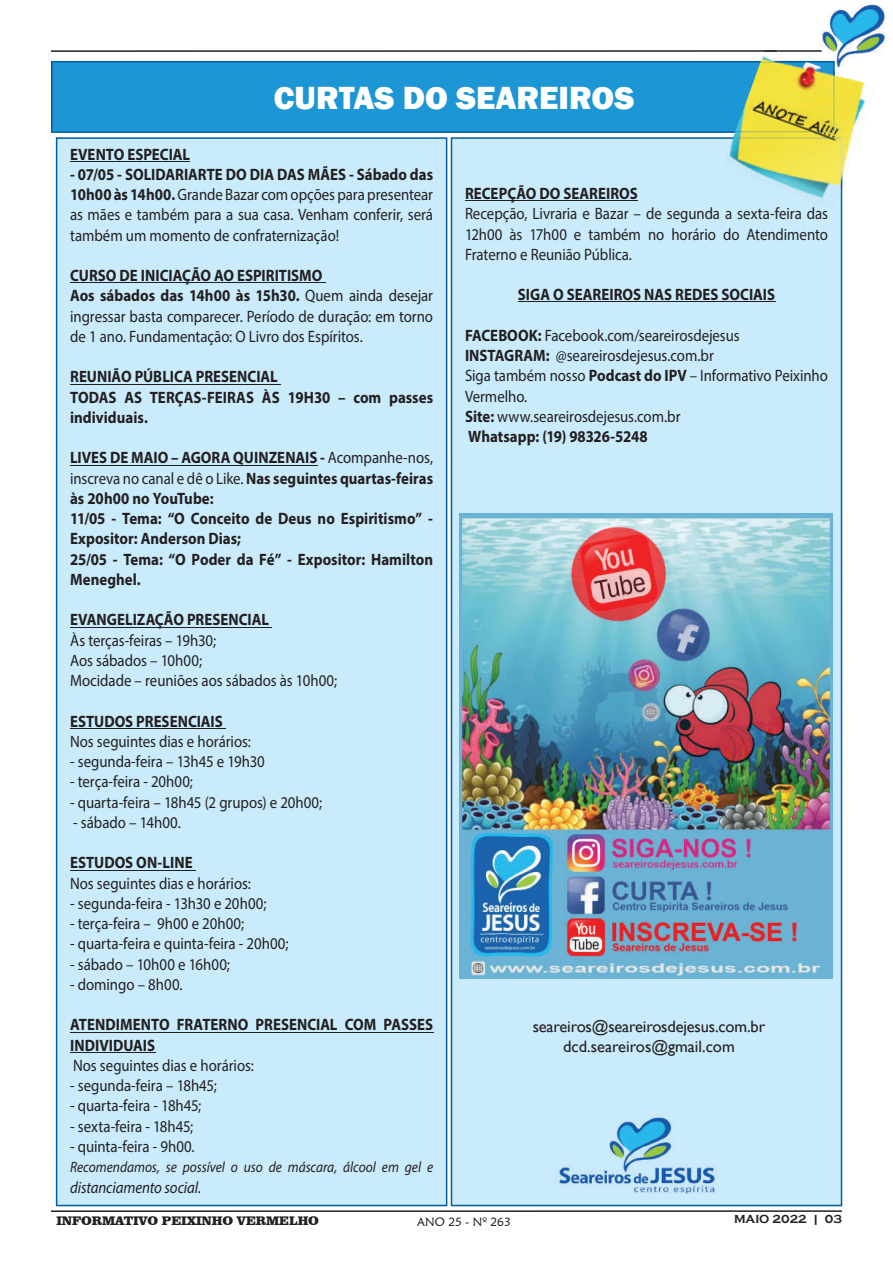
<style>
.page{position:relative;width:893px;height:1263px;background:#fff}
.page>*{position:absolute;margin:0;border:0;box-sizing:border-box;transform-origin:0 0}
.t1{font:800 33px "Franklin Gothic";color:#fff}
.t2{font:16.5px/20.2px "Myriad Pro";letter-spacing:-.005em;color:#231f20;scale:.9 1}
.t3{font:700 16.5px/20.2px "Myriad Pro";color:#231f20;scale:.9 1}
.t4{font:16.5px/19.5px "Gill Sans";letter-spacing:-.01em;color:#231f20;text-align:center}
.t5{font:italic 16.5px "Myriad Pro";letter-spacing:-.005em;color:#231f20;scale:.9 1}
.t6{font:italic 15px "Myriad Pro";color:#231f20;scale:.9 1}
.t7{font:900 12.75px "Clarendon BT";letter-spacing:-.01em;color:#231f20}
.t8{font:12px "Maiandra GD";color:#231f20}
.t9{font:700 12px "Copperplate Gothic";color:#231f20}
.s1{font-weight:700}
.s2{font-weight:400}
</style>
<div class="page">
<hr style="left:51px;top:50px;width:791px;height:2px;background:#231f20">
<hr style="left:51px;top:1210px;width:791px;height:2px;background:#231f20">
<img style="left:822px;top:5px;width:64px;height:62px">
<div style="left:451px;top:137px;width:391px;height:1069px;background:#caebfb"></div>
<div style="left:56px;top:137px;width:391px;height:1069px;background:#caebfb"></div>
<div style="left:51px;top:61px;width:684px;height:72px;background:#1c96d4"></div>
<img style="left:555px;top:1115px;width:164px;height:80px">
<img style="left:761px;top:50px;width:43px;height:11px">
<svg style="left:764px;top:50px;width:15px;height:2px"></svg>
<img style="left:733px;top:72px;width:133px;height:114px">
<img style="left:722px;top:139px;width:119px;height:71px">
<img style="left:733px;top:137px;width:109px;height:53px">
<img style="left:735px;top:61px;width:100px;height:72px">
<img style="left:460px;top:513px;width:372px;height:466px">
<h1 class="t1" style="left:274px;top:76px;width:362px">CURTAS DO SEAREIROS</h1>
<p class="t3" style="left:70px;top:143px;width:135px">EVENTO ESPECIAL</p>
<p class="t2" style="left:70px;top:164px;width:405px;text-align:justify"><span class="s1">- 07/05 - SOLIDARIARTE DO DIA DAS MÃES - Sábado das 10h00 às 14h00.</span> Grande Bazar com opções para presentear as mães e também para a sua casa. Venham conferir, será também um momento de confraternização!</p>
<p class="t2" style="left:70px;top:265px;width:405px"><span class="s1">CURSO DE INICIAÇÃO AO ESPIRITISMO<br>Aos sábados das 14h00 às 15h30.</span> Quem ainda desejar ingressar basta comparecer. Período de duração: em torno de 1 ano. Fundamentação: O Livro dos Espíritos.</p>
<p class="t3" style="left:70px;top:366px;width:405px">REUNIÃO PÚBLICA PRESENCIAL<br>TODAS AS TERÇAS-FEIRAS ÀS 19H30 – com passes individuais.</p>
<p class="t3" style="left:70px;top:447px;width:405px">LIVES DE MAIO – AGORA QUINZENAIS - <span class="s2">Acompanhe-nos, inscreva no canal e dê o Like.</span> Nas seguintes quartas-feiras às 20h00 no YouTube:<br>11/05 - Tema: “O Conceito de Deus no Espiritismo” - Expositor: Anderson Dias;<br>25/05 - Tema: “O Poder da Fé” - Expositor: Hamilton Meneghel.</p>
<p class="t3" style="left:70px;top:609px;width:222px">EVANGELIZAÇÃO PRESENCIAL</p>
<p class="t2" style="left:70px;top:630px;width:298px">Às terças-feiras – 19h30;<br>Aos sábados – 10h00;<br>Mocidade – reuniões aos sábados às 10h00;</p>
<p class="t3" style="left:70px;top:710px;width:171px">ESTUDOS PRESENCIAIS</p>
<p class="t2" style="left:70px;top:731px;width:202px">Nos seguintes dias e horários:</p>
<p class="t2" style="left:70px;top:751px;width:218px">- segunda-feira – 13h45 e 19h30</p>
<p class="t2" style="left:70px;top:771px;width:138px">- terça-feira - 20h00;</p>
<p class="t2" style="left:70px;top:792px;width:282px">- quarta-feira – 18h45 (2 grupos) e 20h00;</p>
<p class="t2" style="left:73px;top:812px;width:121px">- sábado – 14h00.</p>
<p class="t3" style="left:70px;top:852px;width:138px">ESTUDOS ON-LINE</p>
<p class="t2" style="left:70px;top:873px;width:202px">Nos seguintes dias e horários:</p>
<p class="t2" style="left:70px;top:893px;width:220px">- segunda-feira - 13h30 e 20h00;</p>
<p class="t2" style="left:70px;top:913px;width:195px">- terça-feira – 9h00 e 20h00;</p>
<p class="t2" style="left:70px;top:933px;width:244px">- quarta-feira e quinta-feira - 20h00;</p>
<p class="t2" style="left:70px;top:954px;width:179px">- sábado – 10h00 e 16h00;</p>
<p class="t2" style="left:70px;top:974px;width:127px">- domingo – 8h00.</p>
<p class="t3" style="left:70px;top:1014px;width:405px">ATENDIMENTO FRATERNO PRESENCIAL COM PASSES<br>INDIVIDUAIS</p>
<p class="t2" style="left:73px;top:1055px;width:202px">Nos seguintes dias e horários:</p>
<p class="t2" style="left:70px;top:1075px;width:164px">- segunda-feira – 18h45;</p>
<p class="t2" style="left:70px;top:1095px;width:147px">- quarta-feira - 18h45;</p>
<p class="t2" style="left:70px;top:1116px;width:138px">- sexta-feira - 18h45;</p>
<p class="t2" style="left:70px;top:1136px;width:140px">- quinta-feira - 9h00.</p>
<p class="t6" style="left:70px;top:1158px;width:405px">Recomendamos, se possível o uso de máscara, álcool em gel e</p>
<p class="t5" style="left:70px;top:1177px;width:147px">distanciamento social.</p>
<p class="t3" style="left:465px;top:183px;width:193px">RECEPÇÃO DO SEAREIROS</p>
<p class="t2" style="left:465px;top:203px;width:405px;text-align:justify">Recepção, Livraria e Bazar – de segunda a sexta-feira das 12h00 às 17h00 e também no horário do Atendimento Fraterno e Reunião Pública.</p>
<p class="t3" style="left:518px;top:284px;width:287px">SIGA O SEAREIROS NAS REDES SOCIAIS</p>
<p class="t2" style="left:465px;top:325px;width:405px"><span class="s1">FACEBOOK:</span> Facebook.com/seareirosdejesus <span class="s1">INSTAGRAM:</span> @seareirosdejesus.com.br<br>Siga também nosso <span class="s1">Podcast do IPV</span> – Informativo Peixinho Vermelho.<br><span class="s1">Site:</span> www.seareirosdejesus.com.br<br><span class="s1">Whatsapp: (19) 98326-5248</span></p>
<p class="t4" style="left:533px;top:1017px;width:234px">seareiros@seareirosdejesus.com.br dcd.seareiros@gmail.com</p>
<p class="t7" style="left:56px;top:1212px;width:264px">INFORMATIVO PEIXINHO VERMELHO</p>
<p class="t8" style="left:417px;top:1214px;width:95px">ANO 25 - Nº 263</p>
<p class="t9" style="left:734px;top:1212px;width:109px">MAIO 2022 | 03</p>
</div>
